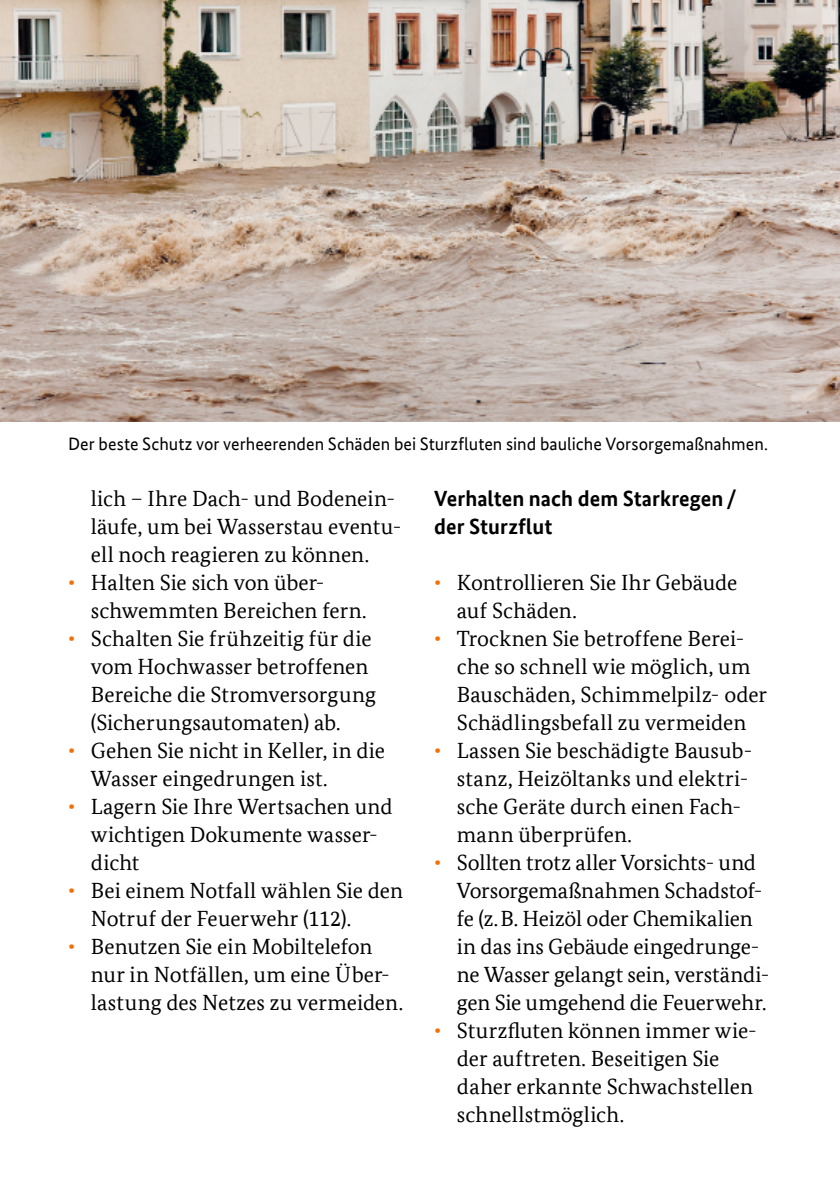
<style>
.page{position:relative;width:840px;height:1191px;background:#fff}
.page>*{position:absolute;margin:0;border:0;box-sizing:border-box;transform-origin:0 0}
.t1{font:22px/28px "Bundes Serif Office";color:#000}
.t2{font:700 22px/28px "Bundes Sans Office";letter-spacing:.005em;color:#000}
.t3{font:18px "Bundes Sans Office";color:#000}
.s1{color:#ee7203}
</style>
<div class="page">
<img style="left:0;top:0;width:839px;height:421px">
<p class="t3" style="left:68px;top:433px;width:701px">Der beste Schutz vor verheerenden Schäden bei Sturzfluten sind bauliche Vorsorgemaßnahmen.</p>
<h3 class="t2" style="left:434px;top:484px;width:303px">Verhalten nach dem Starkregen / der-Sturzflut</h3>
<p class="t1" style="left:456px;top:568px;width:282px;text-indent:-23px"><span class="s1">•</span> Kontrollieren Sie Ihr Gebäude auf Schäden .</p>
<p class="t1" style="left:456px;top:624px;width:311px;text-indent:-23px"><span class="s1">•</span> Trocknen Sie betroffene Berei&shy;che so schnell wie möglich, um<br>Bauschäden, Schimmelpilz- oder<br>Schädlingsbefall zu vermeiden</p>
<p class="t1" style="left:456px;top:736px;width:297px;text-indent:-23px"><span class="s1">•</span> Lassen Sie beschädigte Bausub&shy;stanz, Heizöltanks und elektri&shy;sche Geräte durch einen Fach&shy;mann überprüfen .</p>
<p class="t1" style="left:456px;top:848px;width:314px;text-indent:-23px"><span class="s1">•</span> Sollten trotz aller Vorsichts- und Vorsorgemaßnahmen Schadstof&shy;fe (z . B . Heizöl oder Chemikalien in das ins Gebäude eingedrunge&shy;ne Wasser gelangt sein, verständi&shy;gen Sie umgehend die Feuerwehr .</p>
<p class="t1" style="left:456px;top:1016px;width:301px;text-indent:-23px"><span class="s1">•</span> Sturzfluten können immer wie&shy;der auftreten . Beseitigen Sie daher erkannte Schwachstellen schnellstmöglich .</p>
<p class="t1" style="left:91px;top:484px;width:312px">lich – Ihre Dach- und Bodenein&shy;läufe, um bei Wasserstau eventu&shy;ell noch reagieren zu können .</p>
<p class="t1" style="left:91px;top:568px;width:277px;text-indent:-23px"><span class="s1">•</span> Halten Sie sich von über&shy;schwemmten Bereichen fern .</p>
<p class="t1" style="left:91px;top:624px;width:287px;text-indent:-23px"><span class="s1">•</span> Schalten Sie frühzeitig für die vom Hochwasser betroffenen<br>Bereiche die Stromversorgung (Sicherungsautomaten) ab .</p>
<p class="t1" style="left:91px;top:736px;width:296px;text-indent:-23px"><span class="s1">•</span> Gehen Sie nicht in Keller, in die<br>Wasser eingedrungen ist .</p>
<p class="t1" style="left:91px;top:792px;width:303px;text-indent:-23px"><span class="s1">•</span> Lagern Sie Ihre Wertsachen und wichtigen Dokumente wasser&shy;dicht</p>
<p class="t1" style="left:91px;top:876px;width:313px;text-indent:-23px"><span class="s1">•</span> Bei einem Notfall wählen Sie den<br>Notruf der Feuerwehr (112) .</p>
<p class="t1" style="left:91px;top:932px;width:313px;text-indent:-23px"><span class="s1">•</span> Benutzen Sie ein Mobiltelefon nur in Notfällen, um eine Über&shy;lastung des Netzes zu vermeiden .</p>
</div>
